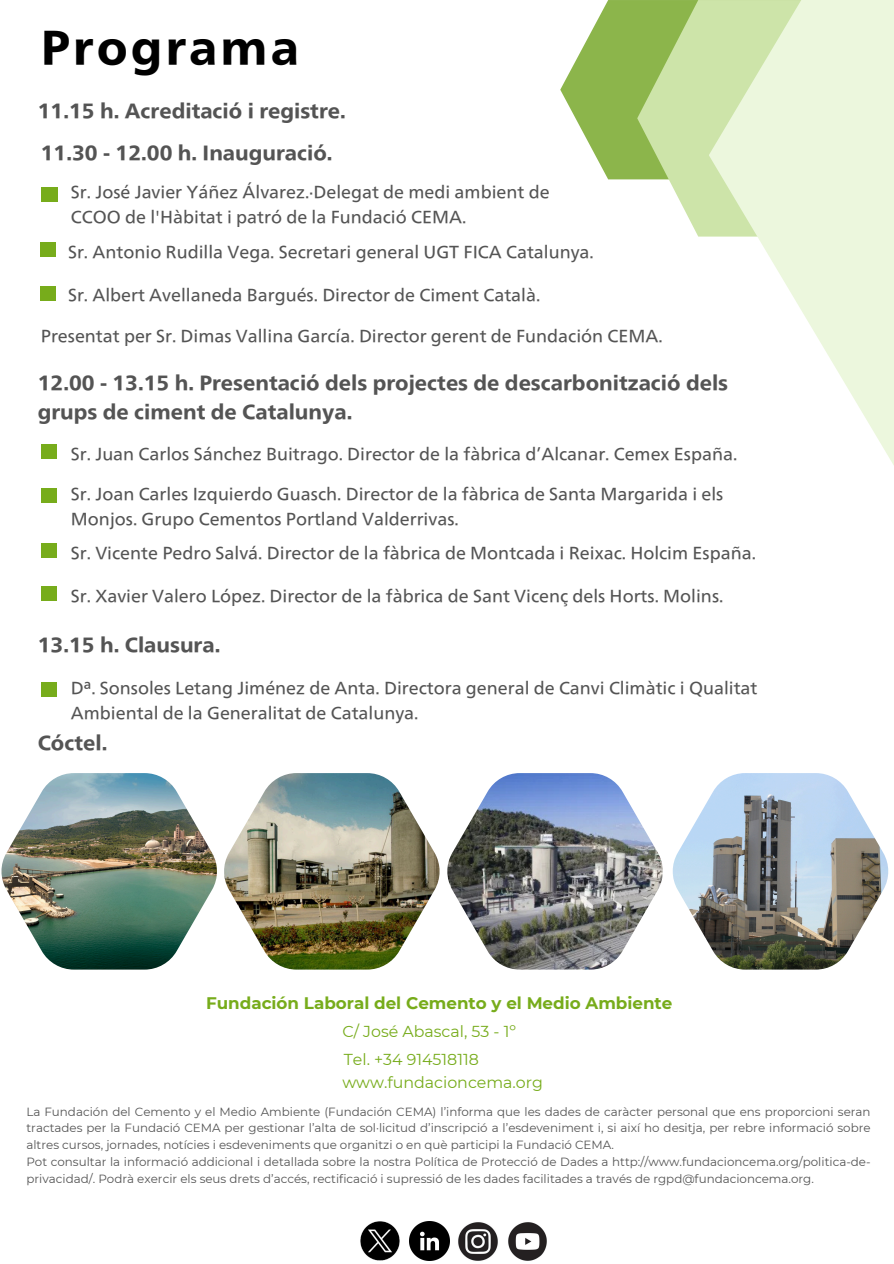
<style>
.page{position:relative;width:894px;height:1264px;background:#fff}
.page>*{position:absolute;margin:0;border:0;box-sizing:border-box;transform-origin:0 0}
.t1{font:800 45px "Tazugane Gothic Std N";letter-spacing:.07em;color:#000}
.t2{font:800 19.5px/28.2px "Tazugane Gothic Std N";color:#545454}
.t3{font:700 16.65px "Montserrat";color:#77ac1b}
.t4{font:16.5px/24.8px "Tazugane Gothic Std N";color:#545454}
.t5{font:15.75px "Montserrat";color:#77ac1b}
.t6{font:11.85px/16.8px "Montserrat";color:#545454;text-align:justify}
</style>
<div class="page">
<div style="left:41px;top:187px;width:16px;height:15px;background:#77ac1b"></div>
<div style="left:41px;top:242px;width:15px;height:15px;background:#77ac1b"></div>
<div style="left:41px;top:286px;width:15px;height:14px;background:#77ac1b"></div>
<div style="left:41px;top:444px;width:16px;height:15px;background:#77ac1b"></div>
<div style="left:41px;top:488px;width:16px;height:14px;background:#77ac1b"></div>
<div style="left:41px;top:543px;width:16px;height:14px;background:#77ac1b"></div>
<div style="left:41px;top:586px;width:16px;height:15px;background:#77ac1b"></div>
<div style="left:41px;top:682px;width:16px;height:15px;background:#77ac1b"></div>
<svg style="left:560px;top:0;width:77px;height:179px;fill:#8cb54b"></svg>
<svg style="left:637px;top:0;width:71px;height:236px;fill:#cde4a9"></svg>
<svg style="left:708px;top:0;width:185px;height:464px;fill:#ecf7dd"></svg>
<img style="left:447px;top:773px;width:216px;height:196px">
<img style="left:224px;top:773px;width:216px;height:196px">
<img style="left:672px;top:773px;width:216px;height:196px">
<img style="left:1px;top:773px;width:216px;height:196px">
<img style="left:360px;top:1221px;width:40px;height:40px">
<img style="left:409px;top:1221px;width:40px;height:39px">
<img style="left:508px;top:1222px;width:39px;height:39px">
<img style="left:458px;top:1222px;width:40px;height:39px">
<h2 class="t1" style="left:41px;top:24px;width:259px">Programa</h2>
<h1 class="t2" style="left:38px;top:96px;width:309px">11.15 h. Acreditació i registre.</h1>
<h2 class="t2" style="left:41px;top:138px;width:293px">11.30 - 12.00 h. Inauguració.</h2>
<h3 class="t4" style="left:71px;top:180px;width:480px">Sr. José Javier Yáñez Álvarez.·Delegat de medi ambient de<br>CCOO de l'Hàbitat i patró de la Fundació CEMA.</h3>
<h4 class="t4" style="left:68px;top:239px;width:527px">Sr. Antonio Rudilla Vega. Secretari general UGT FICA Catalunya.</h4>
<h4 class="t4" style="left:68px;top:283px;width:473px">Sr. Albert Avellaneda Bargués. Director de Ciment Català.</h4>
<p class="t4" style="left:41px;top:323px;width:623px">Presentat per Sr. Dimas Vallina García. Director gerent de Fundación CEMA.</p>
<h4 class="t2" style="left:38px;top:369px;width:691px">12.00 - 13.15 h. Presentació dels projectes de descarbonització dels grups de ciment de Catalunya.</h4>
<h2 class="t4" style="left:71px;top:441px;width:667px">Sr. Juan Carlos Sánchez Buitrago. Director de la fàbrica d’Alcanar. Cemex España.</h2>
<h4 class="t4" style="left:71px;top:481px;width:653px">Sr. Joan Carles Izquierdo Guasch. Director de la fàbrica de Santa Margarida i els<br>Monjos. Grupo Cementos Portland Valderrivas.</h4>
<h4 class="t4" style="left:71px;top:540px;width:686px">Sr. Vicente Pedro Salvá. Director de la fàbrica de Montcada i Reixac. Holcim España.</h4>
<h4 class="t4" style="left:71px;top:583px;width:653px">Sr. Xavier Valero López. Director de la fàbrica de Sant Vicenç dels Horts. Molins.</h4>
<h4 class="t2" style="left:38px;top:630px;width:184px">13.15 h. Clausura.</h4>
<h2 class="t4" style="left:71px;top:675px;width:687px">Dª. Sonsoles Letang Jiménez de Anta. Directora general de Canvi Climàtic i Qualitat<br>Ambiental de la Generalitat de Catalunya.</h2>
<h4 class="t2" style="left:38px;top:728px;width:71px">Cóctel.</h4>
<p class="t3" style="left:206px;top:993px;width:468px">Fundación Laboral del Cemento y el Medio Ambiente</p>
<p class="t5" style="left:342px;top:1021px;width:175px">C/ José Abascal, 53 - 1º</p>
<p class="t5" style="left:344px;top:1050px;width:136px">Tel. +34 914518118</p>
<p class="t5" style="left:342px;top:1073px;width:202px">www.fundacioncema.org</p>
<h4 class="t6" style="left:26px;top:1102px;width:845px">La Fundación del Cemento y el Medio Ambiente (Fundación CEMA) l’informa que les dades de caràcter personal que ens proporcioni seran tractades per la Fundació CEMA per gestionar l’alta de sol·licitud d’inscripció a l’esdeveniment i, si així ho desitja, per rebre informació sobre altres cursos, jornades, notícies i esdeveniments que organitzi o en què participi la Fundació CEMA.</h4>
<p class="t6" style="left:26px;top:1153px;width:845px">Pot consultar la informació addicional i detallada sobre la nostra Política de Protecció de Dades a http://www.fundacioncema.org/politica-de&shy;privacidad/. Podrà exercir els seus drets d’accés, rectificació i supressió de les dades facilitades a través de rgpd@fundacioncema.org.</p>
</div>
